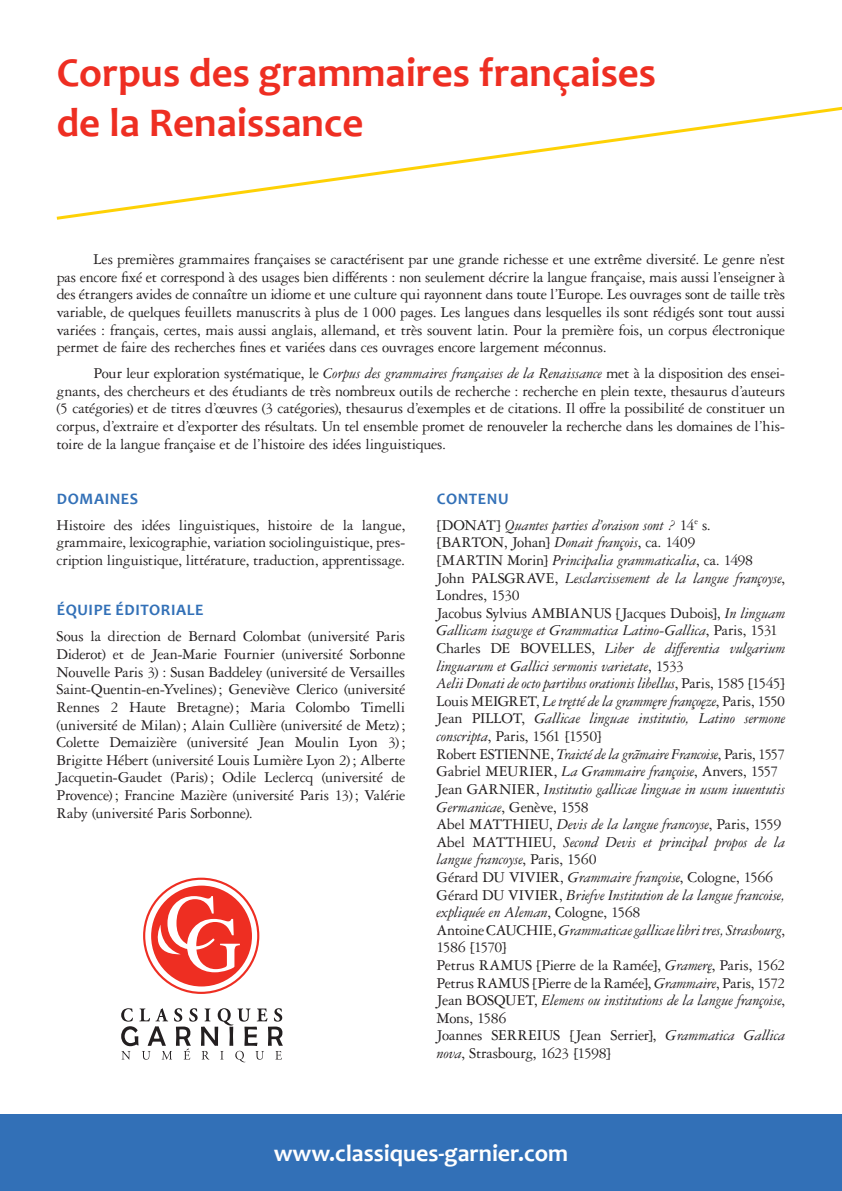
<style>
.page{position:relative;width:842px;height:1191px;background:#fff}
.page>*{position:absolute;margin:0;border:0;box-sizing:border-box;transform-origin:0 0}
.t1{font:700 41px/49.2px "Candara";color:#ee2e22}
.t2{font:700 24px "Candara";color:#fff}
.t3{font:16px/17.6px "Garamond 3 LT Pro";letter-spacing:-.015em;color:#231f20;text-align:justify}
.t4{font:italic 16px/17.6px "Garamond 3 LT Pro";letter-spacing:-.015em;color:#231f20}
.t5{font:700 16px "Candara";letter-spacing:.035em;color:#3270b7}
.s1{font-style:italic}
.s2{font-style:normal}
</style>
<div class="page">
<svg style="left:56px;top:106px;width:786px;height:114px"></svg>
<svg style="left:121px;top:1008px;width:162px;height:54px"></svg>
<div style="left:153px;top:888px;width:97px;height:96px;background:#ee2e22;border-radius:50%"></div>
<div style="left:151px;top:885px;width:101px;height:101px;border:5px solid #ee2e22;border-radius:50%"></div>
<div style="left:143px;top:877px;width:116px;height:117px;border:2px solid #ee2e22;border-radius:50%"></div>
<svg style="left:147px;top:896px;width:93px;height:76px"></svg>
<div style="left:0;top:1114px;width:842px;height:77px;background:#3270b7"></div>
<h1 class="t1" style="left:57px;top:48px;width:601px">Corpus des grammaires françaises de la Renaissance</h1>
<p class="t3" style="left:57px;top:250px;width:730px;text-indent:37px">Les premières grammaires françaises se caractérisent par une grande richesse et une extrême diversité. Le genre n’est pas encore fixé et correspond à des usages bien différents : non seulement décrire la langue française, mais aussi l’enseigner à des étrangers avides de connaître un idiome et une culture qui rayonnent dans toute l’Europe. Les ouvrages sont de taille très variable, de quelques feuillets manuscrits à plus de 1 000 pages. Les langues dans lesquelles ils sont rédigés sont tout aussi variées : français, certes, mais aussi anglais, allemand, et très souvent latin. Pour la première fois, un corpus électronique permet de faire des recherches fines et variées dans ces ouvrages encore largement méconnus.</p>
<p class="t3" style="left:57px;top:364px;width:730px;text-indent:37px">Pour leur exploration systématique, le <span class="s1">Corpus des grammaires françaises de la Renaissance</span> met à la disposition des ensei&shy;gnants, des chercheurs et des étudiants de très nombreux outils de recherche : recherche en plein texte, thesaurus d’auteurs (5 catégories) et de titres d’œuvres (3 catégories), thesaurus d’exemples et de citations. Il offre la possibilité de constituer un corpus, d’extraire et d’exporter des résultats. Un tel ensemble promet de renouveler la recherche dans les domaines de l’his&shy;toire de la langue française et de l’histoire des idées linguistiques.</p>
<p class="t5" style="left:57px;top:488px;width:83px">DOMAINES</p>
<p class="t3" style="left:57px;top:516px;width:350px">Histoire des idées linguistiques, histoire de la langue, grammaire, lexicographie, variation sociolinguistique, pres&shy;cription linguistique, littérature, traduction, apprentissage.</p>
<p class="t5" style="left:57px;top:600px;width:148px">ÉQUIPE ÉDITORIALE</p>
<p class="t3" style="left:57px;top:628px;width:350px">Sous la direction de Bernard Colombat (université Paris Diderot) et de Jean-Marie Fournier (université Sorbonne Nouvelle Paris 3) : Susan Baddeley (université de Versailles Saint-Quentin-en-Yvelines); Geneviève Clerico (université Rennes 2 Haute Bretagne); Maria Colombo Timelli (université de Milan); Alain Cullière (université de Metz); Colette Demaizière (université Jean Moulin Lyon 3); Brigitte Hébert (université Louis Lumière Lyon 2); Alberte Jacquetin-Gaudet (Paris); Odile Leclercq (université de Provence); Francine Mazière (université Paris 13); Valérie Raby (université Paris Sorbonne).</p>
<p class="t5" style="left:437px;top:488px;width:73px">CONTENU</p>
<p class="t4" style="left:436px;top:516px;width:350px"><span class="s2">[Donat]</span> Quantes parties d’oraison sont ? <span class="s2">14</span><sup>e</sup> <span class="s2">s. [Barton, Johan]</span> Donait françois<span class="s2">, ca. 1409<br>[Martin Morin]</span> Principalia grammaticalia<span class="s2">, ca. 1498<br>John Pal sgrave ,</span> Lesclarcissement de la langue françoyse<span class="s2">, Londres, 1530<br>Jacobus Sylvius Ambi</span></p>
<p class="t4" style="left:436px;top:604px;width:350px;text-indent:133px"><span class="s2">anus [Jacques Dubois],</span> In linguam<br>Gallicam isagwge et Grammatica Latino-Gallica<span class="s2">, Paris, 1531<br>Charles de</span></p>
<p class="t4" style="left:436px;top:639px;width:350px;text-indent:148px"><span class="s2">s,</span> Liber de differentia vulgarium linguarum et Gallici sermonis varietate<span class="s2">, 1533<br></span>Aelii Donati de octo partibus orationis libellus<span class="s2">, Paris, 1585 [1545] Louis Meigret,</span> Le trętté de la grammęre françoęze<span class="s2">, Paris, 1550<br>Jean Pillot,</span> Gallicae linguae institutio, Latino sermone conscripta<span class="s2">, Paris, 1561 [1550]<br>Robert Estienne ,</span> Traicté de la grãmaire Francoise<span class="s2">, Paris, 1557<br>Gabriel Meurier,</span> La Grammaire françoise<span class="s2">, Anvers, 1557<br>Jean Garnie r,</span> Institutio gallicae linguae in usum iuuentutis Germanicae<span class="s2">, Genève, 1558<br>Abel Matthieu,</span> Devis de la langue francoyse<span class="s2">, Paris, 1559<br>Abel Matthieu,</span> Second Devis et principal propos de la langue francoyse<span class="s2">, Paris, 1560<br>Gérard Du Vivier,</span> Grammaire françoise<span class="s2">, Cologne, 1566<br>Gérard Du Vi vie r,</span> Briefve Institution de la langue francoise, expliquée en Aleman<span class="s2">, Cologne, 1568<br>Antoine Cauc hie ,</span> Grammaticae gallicae libri tres, Strasbourg<span class="s2">, 1586 [1570]<br>Petrus Ramus [Pierre de la Ramée],</span> Gramerę<span class="s2">, Paris, 1562<br>Petrus Ramus [Pierre de la Ramée],</span> Grammaire<span class="s2">, Paris, 1572<br>Jean Bosquet,</span> Elemens ou institutions de la langue françoise<span class="s2">, Mons, 1586<br>Joannes Serreius [Jean Serrier],</span> Grammatica Gallica nova<span class="s2">, Strasbourg, 1623 [1598]</span></p>
<p class="t3" style="left:520px;top:639px;width:40px">Bovelle</p>
<h2 class="t2" style="left:274px;top:1138px;width:296px">www.classiques-garnier.com</h2>
</div>
